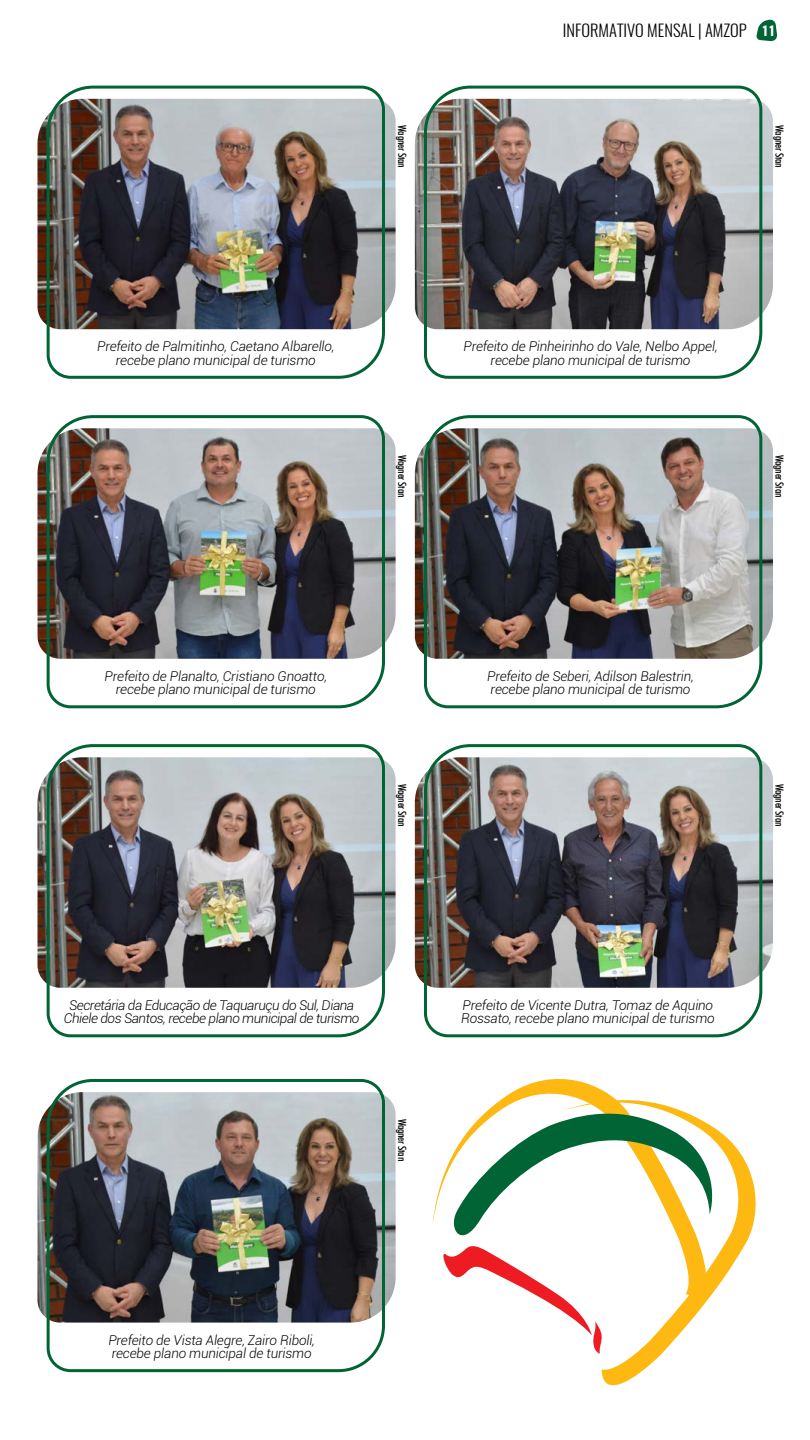
<style>
.page{position:relative;width:810px;height:1440px;background:#fff}
.page>*{position:absolute;margin:0;border:0;box-sizing:border-box;transform-origin:0 0}
.t1{font:300 16.5px "Oswald";color:#000}
.t2{font:italic 300 13.5px/13.5px "Roboto";letter-spacing:-.01em;color:#000;text-align:center}
.t3{font:italic 300 13.5px/13.5px "Roboto";letter-spacing:-.03em;color:#000;text-align:center}
.t4{font:500 condensed 11.25px "Futura BT";letter-spacing:-.02em;color:#000}
.s1{font-weight:700;font-size:12.9px;color:#fff}
</style>
<div class="page">
<svg style="left:756px;top:19px;width:22px;height:22px"></svg>
<img style="left:38px;top:103px;width:358px;height:221px">
<img style="left:38px;top:432px;width:358px;height:221px">
<img style="left:38px;top:761px;width:358px;height:221px">
<img style="left:38px;top:1096px;width:358px;height:221px">
<img style="left:415px;top:103px;width:358px;height:220px">
<img style="left:415px;top:433px;width:358px;height:220px">
<img style="left:415px;top:762px;width:358px;height:220px">
<img style="left:45px;top:85px;width:341px;height:294px">
<img style="left:45px;top:415px;width:341px;height:294px">
<img style="left:45px;top:744px;width:341px;height:294px">
<img style="left:45px;top:1079px;width:341px;height:294px">
<img style="left:422px;top:85px;width:342px;height:294px">
<img style="left:422px;top:415px;width:342px;height:294px">
<img style="left:422px;top:744px;width:342px;height:294px">
<svg style="left:433px;top:1079px;width:176px;height:143px"></svg>
<svg style="left:439px;top:1109px;width:127px;height:205px"></svg>
<svg style="left:566px;top:1094px;width:190px;height:292px"></svg>
<p class="t4" style="left:409px;top:125px;width:44px;rotate:90deg">Wagner Stan</p>
<p class="t1" style="left:563px;top:19px;width:214px">INFORMATIVO MENSAL | AMZOP <span class="s1">11</span></p>
<p class="t4" style="left:786px;top:125px;width:44px;rotate:90deg">Wagner Stan</p>
<p class="t2" style="left:97px;top:339px;width:239px">Prefeito de Palmitinho, Caetano Albarello, recebe plano municipal de turismo</p>
<p class="t4" style="left:409px;top:455px;width:44px;rotate:90deg">Wagner Stan</p>
<p class="t2" style="left:464px;top:339px;width:256px">Prefeito de Pinheirinho do Vale, Nelbo Appel, recebe plano municipal de turismo</p>
<p class="t4" style="left:786px;top:455px;width:44px;rotate:90deg">Wagner Stan</p>
<p class="t2" style="left:105px;top:669px;width:224px">Prefeito de Planalto, Cristiano Gnoatto, recebe plano municipal de turismo</p>
<p class="t4" style="left:409px;top:784px;width:44px;rotate:90deg">Wagner Stan</p>
<p class="t2" style="left:487px;top:669px;width:208px;text-align:left">Prefeito de Seberi, Adilson Balestrin, recebe plano municipal de turismo</p>
<p class="t4" style="left:786px;top:784px;width:44px;rotate:90deg">Wagner Stan</p>
<p class="t3" style="left:64px;top:998px;width:297px">Secretária da Educação de Taquaruçu do Sul, Diana<br>Chiele dos Santos, recebe plano municipal de turismo</p>
<p class="t4" style="left:409px;top:1119px;width:44px;rotate:90deg">Wagner Stan</p>
<p class="t2" style="left:461px;top:998px;width:255px;text-align:left">Prefeito de Vicente Dutra, Tomaz de Aquino<br>Rossato, recebe plano municipal de turismo</p>
<p class="t2" style="left:108px;top:1333px;width:208px;text-align:left">Prefeito de Vista Alegre, Zairo Riboli, recebe plano municipal de turismo</p>
</div>
